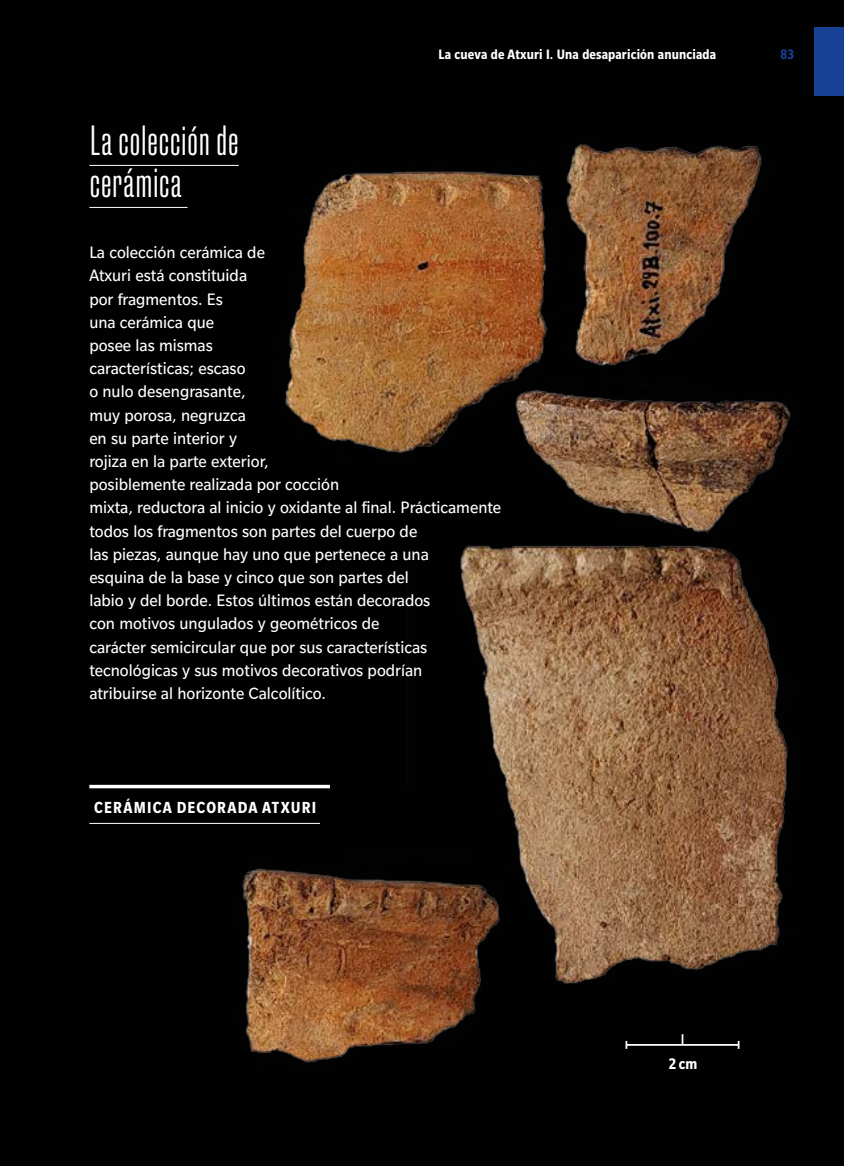
<style>
.page{position:relative;width:844px;height:1166px;background:#fff}
.page>*{position:absolute;margin:0;border:0;box-sizing:border-box;transform-origin:0 0}
.t1{font:300 condensed 42px/42px "Fixture";letter-spacing:.005em;color:#fff}
.t2{font:17.85px/23.1px "Slate Pro";color:#fff;scale:.96 1}
.t3{font:700 condensed 17.5px "Slate Pro";letter-spacing:.07em;color:#fff}
.t4{font:700 condensed 16.62px "Slate Pro";color:#fff}
.t5{font:700 condensed 14.88px "Slate Pro";letter-spacing:.01em;color:#fff}
.t6{font:700 condensed 14.88px "Slate Pro";color:#164194}
</style>
<div class="page">
<img style="left:0;top:0;width:843px;height:1166px">
<hr style="left:89px;top:165px;width:150px;height:1px;background:#fff">
<hr style="left:89px;top:207px;width:98px;height:1px;background:#fff">
<hr style="left:626px;top:1044px;width:112px;height:2px;background:#fff">
<svg style="left:625px;top:1041px;width:2px;height:8px"></svg>
<svg style="left:737px;top:1041px;width:2px;height:8px"></svg>
<svg style="left:681px;top:1034px;width:2px;height:10px"></svg>
<hr style="left:89px;top:785px;width:241px;height:3px;background:#fff">
<hr style="left:89px;top:823px;width:231px;height:1px;background:#fff">
<div style="left:814px;top:28px;width:29px;height:68px;background:#164194"></div>
<h1 class="t1" style="left:89px;top:118px;width:151px">La colección de cerámica</h1>
<p class="t5" style="left:438px;top:47px;width:279px">La cueva de Atxuri I. Una desaparición anunciada</p>
<p class="t6" style="left:780px;top:47px;width:15px">83</p>
<p class="t2" style="left:89px;top:240px;width:430px">La colección cerámica de<br>Atxuri está constituida<br>por fragmentos. Es<br>una cerámica que<br>posee las mismas<br>características; escaso<br>o nulo desengrasante,<br>muy porosa, negruzca<br>en su parte interior y<br>rojiza en la parte exterior,<br>posiblemente realizada por cocción<br>mixta, reductora al inicio y oxidante al final. Prácticamente todos los fragmentos son partes del cuerpo de<br>las piezas, aunque hay uno que pertenece a una<br>esquina de la base y cinco que son partes del<br>labio y del borde. Estos últimos están decorados<br>con motivos ungulados y geométricos de<br>carácter semicircular que por sus características tecnológicas y sus motivos decorativos podrían<br>atribuirse al horizonte Calcolítico.</p>
<p class="t3" style="left:94px;top:798px;width:124px">Cerámi cadecorada</p>
<p class="t3" style="left:262px;top:798px;width:20px">Atxuri</p>
<p class="t4" style="left:668px;top:1055px;width:30px">2 cm</p>
</div>
